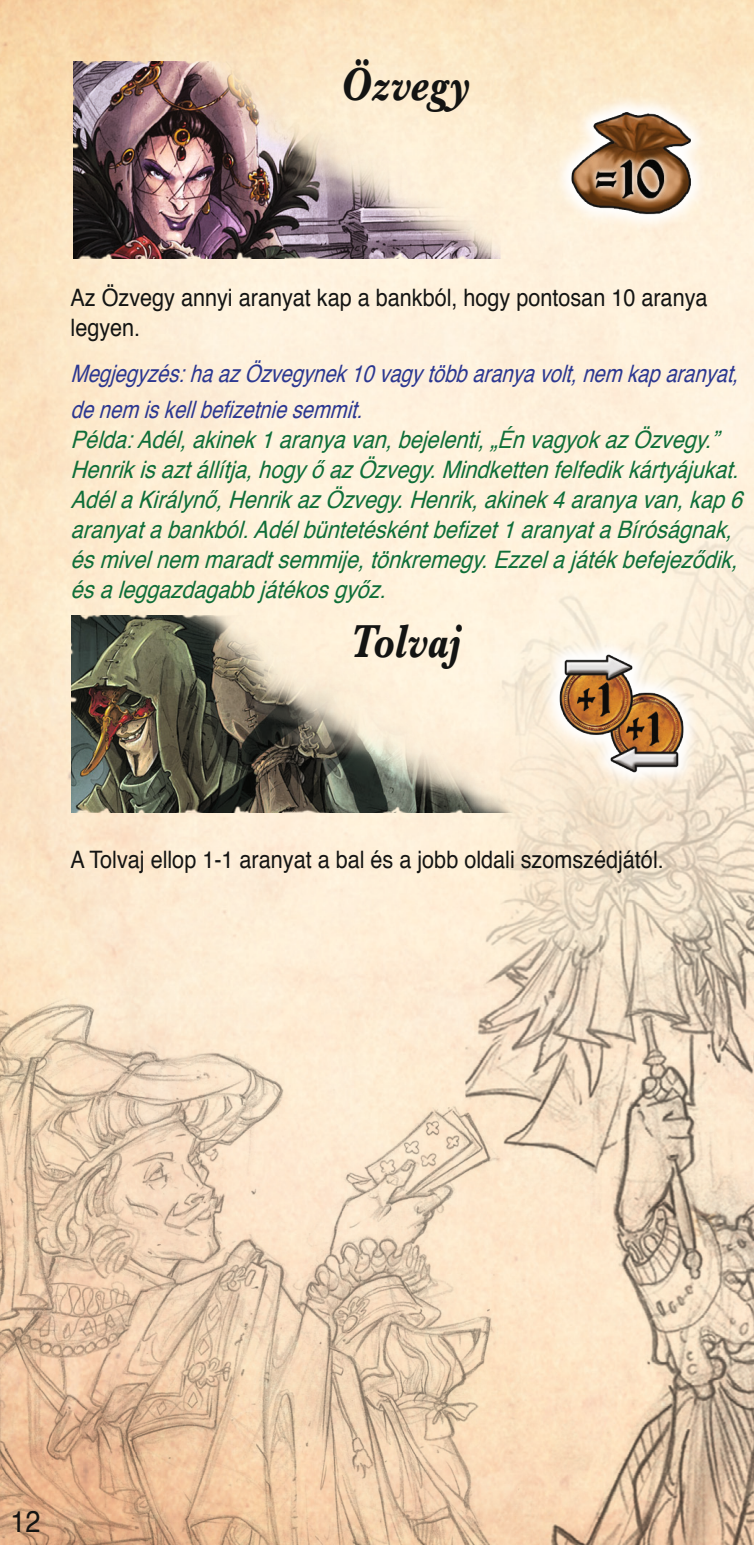
<style>
.page{position:relative;width:754px;height:1545px;background:#fff}
.page>*{position:absolute;margin:0;border:0;box-sizing:border-box;transform-origin:0 0}
.Titre_carte_HU{font:italic 700 48px "Baskerville";color:#131413;scale:.8 1}
.t1{font:30px "Helvetica";color:#131413;scale:.9 1}
.italique_exemple{font:italic 24px/30px "Helvetica";color:#0f6e39;scale:.9 1}
.courant{font:24px/30px "Helvetica";color:#131413;scale:.9 1}
.italique_note_cas{font:italic 24px/36px "Helvetica";color:#2c3891;scale:.84 1}
</style>
<div class="page">
<img style="left:0;top:0;width:753px;height:934px">
<img style="left:0;top:934px;width:460px;height:610px">
<img style="left:460px;top:469px;width:293px;height:1075px">
<img style="left:74px;top:61px;width:611px;height:197px">
<img style="left:535px;top:58px;width:204px;height:198px">
<img style="left:683px;top:615px;width:46px;height:197px">
<img style="left:71px;top:615px;width:612px;height:197px">
<p class="Titre_carte_HU" style="left:340px;top:51px;width:164px">Özvegy</p>
<p class="courant" style="left:71px;top:283px;width:709px">Az Özvegy annyi aranyat kap a bankból, hogy pontosan 10 aranya legyen.</p>
<p class="italique_note_cas" style="left:71px;top:356px;width:807px">Megjegyzés:haazÖzvegynek10vagytöbbaranyavolt,nemkaparanyat, denemiskellbefizetniesemmit.</p>
<p class="italique_exemple" style="left:71px;top:425px;width:758px">Példa:Adél,akinek1aranyavan,bejelenti,„ÉnvagyokazÖzvegy.” Henrikisaztállítja,hogyőazÖzvegy.Mindkettenfelfedikkártyájukat.<br>AdélaKirálynő,HenrikazÖzvegy.Henrik,akinek4aranyavan,kap6 aranyatabankból.Adélbüntetéskéntbefizet1aranyataBíróságnak, ésmivelnemmaradtsemmije,tönkremegy.Ezzelajátékbefejeződik, ésaleggazdagabbjátékosgyőz.</p>
<p class="Titre_carte_HU" style="left:351px;top:608px;width:138px">Tolvaj</p>
<p class="courant" style="left:71px;top:845px;width:660px">A Tolvaj ellop 1-1 aranyat a bal és a jobb oldali szomszédjától.</p>
<p class="t1" style="left:11px;top:1497px;width:35px">12</p>
</div>
